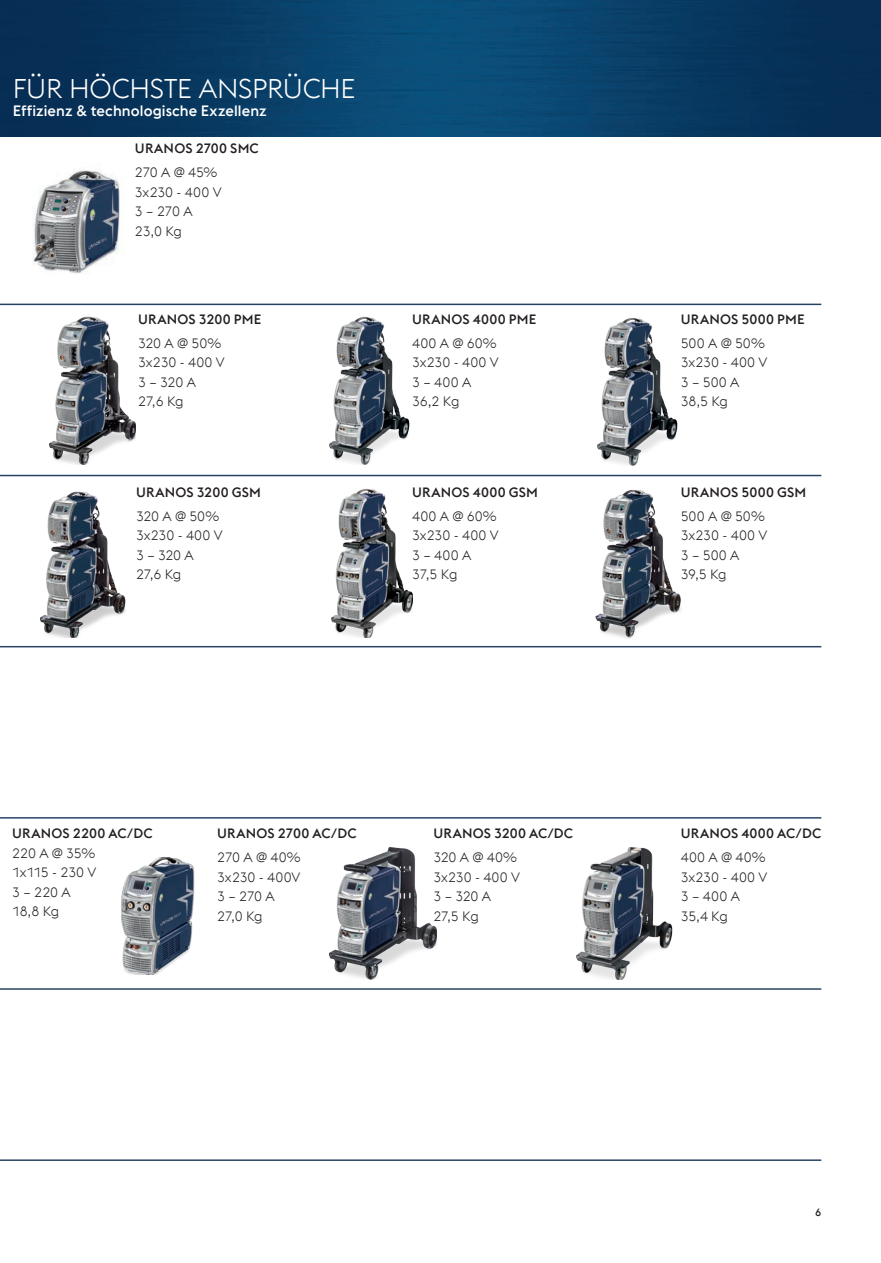
<style>
.page{position:relative;width:881px;height:1263px;background:#fff}
.page>*{position:absolute;margin:0;border:0;box-sizing:border-box;transform-origin:0 0}
.HL-2{font:300 27px "voestalpine";letter-spacing:-.01em;color:#fff}
.Sub-HL-2-boe{font:500 15px "voestalpine";letter-spacing:.005em;color:#fff}
.Copy_9_5_13_EN{font:300 13.5px "voestalpine";letter-spacing:-.01em;color:#231f20}
.Copy_9_5_13_NL{font:500 13.5px "voestalpine";letter-spacing:.015em;color:#231f20}
.Copy_9_5_13_EN-2{font:500 13.5px "voestalpine";letter-spacing:.015em;color:#231f20}
.Seiten-Nummer{font:500 10.5px "voestalpine";color:#231f20}
</style>
<div class="page">
<hr style="left:0;top:1159px;width:821px;height:2px;background:#284264">
<hr style="left:0;top:988px;width:821px;height:2px;background:#284264">
<hr style="left:0;top:817px;width:821px;height:2px;background:#284264">
<hr style="left:0;top:646px;width:821px;height:1px;background:#284264">
<hr style="left:0;top:475px;width:821px;height:1px;background:#284264">
<hr style="left:0;top:304px;width:821px;height:1px;background:#284264">
<img style="left:0;top:0;width:880px;height:136px">
<img style="left:329px;top:847px;width:107px;height:132px">
<img style="left:49px;top:317px;width:86px;height:147px">
<img style="left:40px;top:491px;width:85px;height:147px">
<img style="left:576px;top:847px;width:96px;height:133px">
<img style="left:33px;top:170px;width:89px;height:104px">
<img style="left:121px;top:857px;width:73px;height:118px">
<img style="left:329px;top:317px;width:80px;height:147px">
<img style="left:331px;top:489px;width:81px;height:149px">
<img style="left:597px;top:318px;width:80px;height:147px">
<img style="left:595px;top:489px;width:86px;height:150px">
<p class="HL-2" style="left:13px;top:73px;width:344px">FÜR HÖCHSTE ANSPRÜCHE</p>
<p class="Sub-HL-2-boe" style="left:13px;top:102px;width:255px">Effizienz &amp; technologische Exzellenz</p>
<p class="Copy_9_5_13_NL" style="left:135px;top:140px;width:125px">URANOS 2700 SMC</p>
<p class="Copy_9_5_13_EN" style="left:135px;top:165px;width:84px">270 A @ 45%</p>
<p class="Copy_9_5_13_EN" style="left:135px;top:184px;width:88px">3x230 - 400 V</p>
<p class="Copy_9_5_13_EN" style="left:135px;top:204px;width:59px">3 – 270 A</p>
<p class="Copy_9_5_13_EN" style="left:135px;top:223px;width:48px">23,0 Kg</p>
<p class="Copy_9_5_13_NL" style="left:138px;top:311px;width:125px">URANOS 3200 PME</p>
<p class="Copy_9_5_13_EN" style="left:138px;top:335px;width:85px">320 A @ 50%</p>
<p class="Copy_9_5_13_EN" style="left:138px;top:355px;width:88px">3x230 - 400 V</p>
<p class="Copy_9_5_13_EN" style="left:138px;top:374px;width:59px">3 – 320 A</p>
<p class="Copy_9_5_13_EN" style="left:138px;top:394px;width:47px">27,6 Kg</p>
<p class="Copy_9_5_13_NL" style="left:136px;top:484px;width:126px">URANOS 3200 GSM</p>
<p class="Copy_9_5_13_EN" style="left:136px;top:508px;width:85px">320 A @ 50%</p>
<p class="Copy_9_5_13_EN" style="left:136px;top:528px;width:88px">3x230 - 400 V</p>
<p class="Copy_9_5_13_EN" style="left:136px;top:547px;width:59px">3 – 320 A</p>
<p class="Copy_9_5_13_EN" style="left:136px;top:567px;width:47px">27,6 Kg</p>
<p class="Copy_9_5_13_NL" style="left:412px;top:311px;width:125px">URANOS 4000 PME</p>
<p class="Copy_9_5_13_EN" style="left:412px;top:335px;width:86px">400 A @ 60%</p>
<p class="Copy_9_5_13_EN" style="left:412px;top:355px;width:88px">3x230 - 400 V</p>
<p class="Copy_9_5_13_EN" style="left:412px;top:374px;width:61px">3 – 400 A</p>
<p class="Copy_9_5_13_EN" style="left:412px;top:394px;width:49px">36,2 Kg</p>
<p class="Copy_9_5_13_NL" style="left:412px;top:484px;width:127px">URANOS 4000 GSM</p>
<p class="Copy_9_5_13_EN" style="left:412px;top:508px;width:86px">400 A @ 60%</p>
<p class="Copy_9_5_13_EN" style="left:412px;top:528px;width:88px">3x230 - 400 V</p>
<p class="Copy_9_5_13_EN" style="left:412px;top:547px;width:61px">3 – 400 A</p>
<p class="Copy_9_5_13_EN" style="left:412px;top:567px;width:47px">37,5 Kg</p>
<p class="Copy_9_5_13_EN-2" style="left:12px;top:825px;width:142px">URANOS 2200 AC/DC</p>
<p class="Copy_9_5_13_EN" style="left:12px;top:845px;width:84px">220 A @ 35%</p>
<p class="Copy_9_5_13_EN" style="left:12px;top:865px;width:86px">1x115 - 230 V</p>
<p class="Copy_9_5_13_EN" style="left:12px;top:884px;width:60px">3 – 220 A</p>
<p class="Copy_9_5_13_EN" style="left:12px;top:904px;width:48px">18,8 Kg</p>
<p class="Copy_9_5_13_NL" style="left:217px;top:825px;width:141px">URANOS 2700 AC/DC</p>
<p class="Copy_9_5_13_EN" style="left:217px;top:850px;width:85px">270 A @ 40%</p>
<p class="Copy_9_5_13_EN" style="left:217px;top:869px;width:85px">3x230 - 400V</p>
<p class="Copy_9_5_13_EN" style="left:217px;top:889px;width:59px">3 – 270 A</p>
<p class="Copy_9_5_13_EN" style="left:217px;top:908px;width:47px">27,0 Kg</p>
<p class="Copy_9_5_13_NL" style="left:433px;top:825px;width:141px">URANOS 3200 AC/DC</p>
<p class="Copy_9_5_13_EN" style="left:433px;top:850px;width:85px">320 A @ 40%</p>
<p class="Copy_9_5_13_EN" style="left:433px;top:869px;width:88px">3x230 - 400 V</p>
<p class="Copy_9_5_13_EN" style="left:433px;top:889px;width:59px">3 – 320 A</p>
<p class="Copy_9_5_13_EN" style="left:433px;top:908px;width:47px">27,5 Kg</p>
<p class="Copy_9_5_13_NL" style="left:680px;top:311px;width:125px">URANOS 5000 PME</p>
<p class="Copy_9_5_13_EN" style="left:680px;top:335px;width:86px">500 A @ 50%</p>
<p class="Copy_9_5_13_EN" style="left:680px;top:355px;width:88px">3x230 - 400 V</p>
<p class="Copy_9_5_13_EN" style="left:680px;top:374px;width:60px">3 – 500 A</p>
<p class="Copy_9_5_13_EN" style="left:680px;top:394px;width:49px">38,5 Kg</p>
<p class="Copy_9_5_13_NL" style="left:680px;top:484px;width:127px">URANOS 5000 GSM</p>
<p class="Copy_9_5_13_EN" style="left:680px;top:508px;width:86px">500 A @ 50%</p>
<p class="Copy_9_5_13_EN" style="left:680px;top:528px;width:88px">3x230 - 400 V</p>
<p class="Copy_9_5_13_EN" style="left:680px;top:547px;width:60px">3 – 500 A</p>
<p class="Copy_9_5_13_EN" style="left:680px;top:567px;width:47px">39,5 Kg</p>
<p class="Copy_9_5_13_NL" style="left:680px;top:825px;width:142px">URANOS 4000 AC/DC</p>
<p class="Copy_9_5_13_EN" style="left:680px;top:850px;width:86px">400 A @ 40%</p>
<p class="Copy_9_5_13_EN" style="left:680px;top:869px;width:88px">3x230 - 400 V</p>
<p class="Copy_9_5_13_EN" style="left:680px;top:889px;width:61px">3 – 400 A</p>
<p class="Copy_9_5_13_EN" style="left:680px;top:908px;width:48px">35,4 Kg</p>
<p class="Seiten-Nummer" style="left:814px;top:1206px;width:8px">6</p>
</div>
